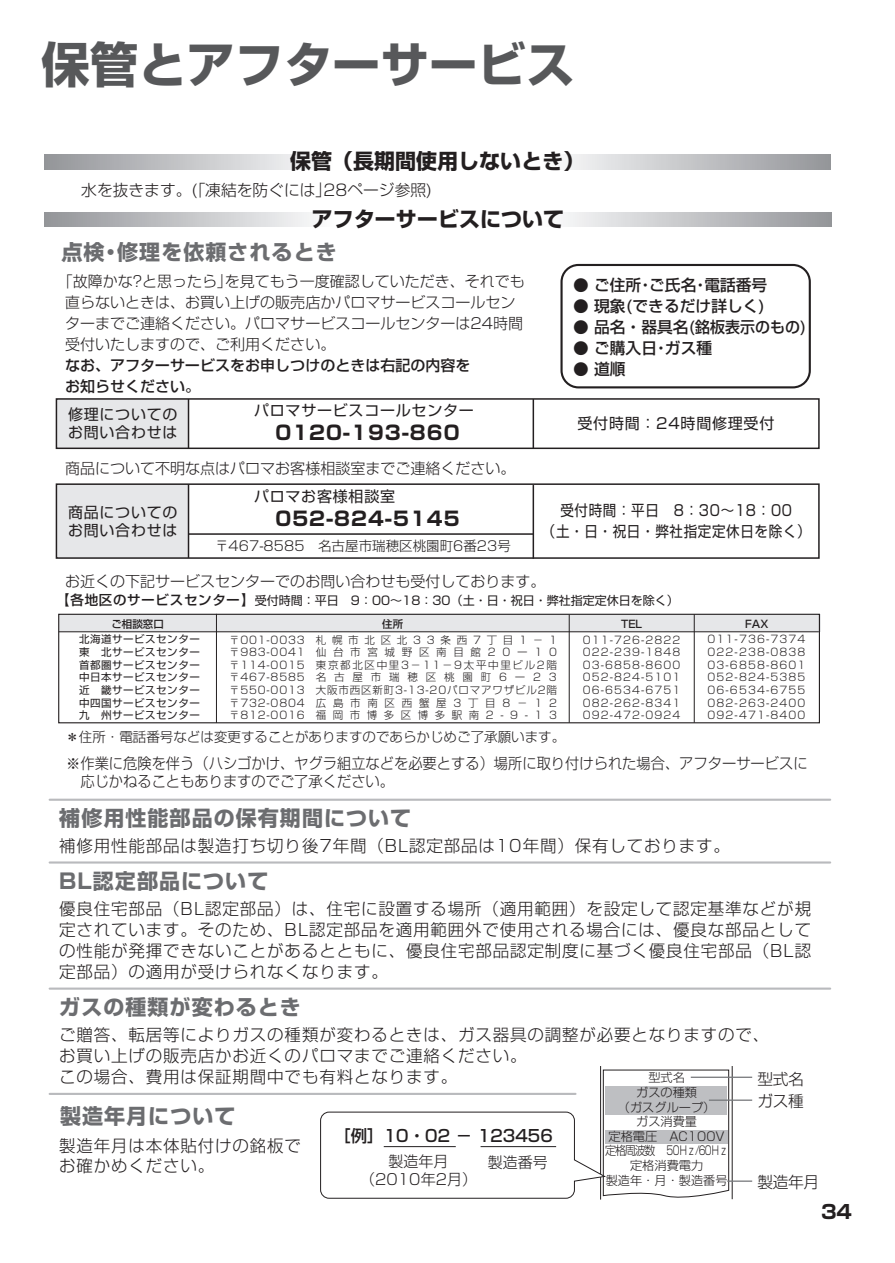
<style>
.page{position:relative;width:895px;height:1263px;background:#fff}
.page>*{position:absolute;margin:0;border:0;box-sizing:border-box;transform-origin:0 0}
.t1{font:700 48.45px "Shin Go";color:#57585a}
.t2{font:700 21px "Shin Go";letter-spacing:.05em;color:#6c6d70}
.t3{font:700 21px "Shin Go";color:#231f20}
.t4{font:700 19.5px "Shin Go";letter-spacing:.05em;color:#231f20}
.t5{font:700 19.05px "Shin Go";color:#231f20}
.t6{font:300 16.5px/20.9px "Shin Go";letter-spacing:.05em;color:#231f20}
.t7{font:500 16.5px "Shin Go";color:#231f20}
.t8{font:500 15.75px "Shin Go";color:#231f20}
.t9{font:300 15.75px/21.9px "Shin Go";color:#231f20}
.t10{font:300 15px/21px "Shin Go";color:#231f20}
.t11{font:300 15px/18px "Shin Go";color:#231f20;scale:.95 1}
.t12{font:15px/18px "Shin Go";letter-spacing:.05em;color:#231f20}
.t13{font:15px/21px "Shin Go";letter-spacing:.05em;color:#231f20;text-align:center;scale:.9 1}
.t14{font:500 15px/21px "Shin Go";color:#231f20}
.t15{font:300 13.5px "Shin Go";color:#231f20}
.t16{font:500 13.5px "Shin Go";letter-spacing:.05em;color:#231f20}
.t17{font:300 12.15px/14.5px "Shin Go";color:#231f20;text-align:center}
.t18{font:12px "Shin Go";color:#231f20}
.t19{font:300 10.5px/12.6px "Shin Go";letter-spacing:.1em;color:#231f20;text-align:justify}
.t20{font:10.5px/12.6px "Shin Go";letter-spacing:.05em;color:#231f20;text-align:justify}
.t21{font:500 10.5px "Shin Go";color:#231f20}
</style>
<div class="page">
<svg style="left:565px;top:155px;width:265px;height:14px;background:#c3c4c6"></svg>
<svg style="left:44px;top:155px;width:267px;height:14px;background:#c2c3c6"></svg>
<svg style="left:566px;top:212px;width:265px;height:15px;background:#c3c4c6"></svg>
<svg style="left:45px;top:212px;width:266px;height:15px;background:#c2c3c6"></svg>
<hr style="left:50px;top:799px;width:780px;height:2px;background:#b9babd">
<hr style="left:50px;top:861px;width:780px;height:2px;background:#b9babd">
<hr style="left:50px;top:987px;width:780px;height:3px;background:#b9babd">
<hr style="left:50px;top:1093px;width:525px;height:2px;background:#b9babd">
<div style="left:560px;top:264px;width:250px;height:124px;border:2px solid #231f20;border-radius:17px"></div>
<hr style="left:731px;top:1066px;width:1px;height:133px;background:#231f20">
<hr style="left:600px;top:1066px;width:1px;height:133px;background:#231f20">
<hr style="left:690px;top:1076px;width:62px;height:2px;background:#787a7d">
<hr style="left:708px;top:1099px;width:44px;height:2px;background:#787a7d">
<hr style="left:727px;top:1180px;width:25px;height:2px;background:#787a7d">
<div style="left:56px;top:484px;width:133px;height:74px;background:#e6e7e9"></div>
<div style="left:56px;top:399px;width:133px;height:49px;background:#e6e7e9"></div>
<div style="left:59px;top:614px;width:761px;height:18px;background:#e6e7e9"></div>
<hr style="left:59px;top:631px;width:759px;height:1px;background:#231f20">
<hr style="left:693px;top:614px;width:1px;height:109px;background:#231f20">
<hr style="left:568px;top:615px;width:1px;height:108px;background:#231f20">
<hr style="left:216px;top:614px;width:1px;height:109px;background:#231f20">
<div style="left:58px;top:614px;width:761px;height:109px;border:1px solid #231f20"></div>
<div style="left:56px;top:398px;width:763px;height:51px;border:2px solid #231f20"></div>
<hr style="left:188px;top:399px;width:1px;height:49px;background:#231f20">
<hr style="left:532px;top:399px;width:2px;height:49px;background:#231f20">
<div style="left:56px;top:483px;width:763px;height:76px;border:2px solid #231f20"></div>
<hr style="left:188px;top:484px;width:1px;height:74px;background:#231f20">
<hr style="left:532px;top:485px;width:2px;height:74px;background:#231f20">
<hr style="left:189px;top:533px;width:344px;height:2px;background:#231f20">
<svg style="left:320px;top:1070px;width:409px;height:130px"></svg>
<hr style="left:384px;top:1146px;width:71px;height:1px;background:#231f20">
<hr style="left:480px;top:1146px;width:76px;height:1px;background:#231f20">
<h1 class="t1" style="left:41px;top:32px;width:535px">保管とアフターサービス</h1>
<h2 class="t3" style="left:290px;top:147px;width:296px">保管（長期間使用しないとき）</h2>
<h2 class="t3" style="left:312px;top:205px;width:253px">アフターサービスについて</h2>
<h3 class="t9" style="left:81px;top:179px;width:352px">水を抜きます。(｢凍結を防ぐには｣28ページ参照)</h3>
<h2 class="t2" style="left:61px;top:238px;width:277px">点検･修理を依頼されるとき</h2>
<h3 class="t10" style="left:65px;top:270px;width:461px">｢故障かな?と思ったら｣を見てもう一度確認していただき、それでも直らないときは、お買い上げの販売店かパロマサービスコールセンターまでご連絡ください。パロマサービスコールセンターは24時間受付いたしますので、ご利用ください。</h3>
<h3 class="t14" style="left:65px;top:354px;width:407px">なお、アフターサービスをお申しつけのときは右記の内容をお知らせください。</h3>
<h3 class="t12" style="left:68px;top:404px;width:111px">修理についてのお問い合わせは</h3>
<h3 class="t12" style="left:254px;top:400px;width:221px">パロマサービスコールセンター</h3>
<h3 class="t4" style="left:275px;top:420px;width:186px">0120-193-860</h3>
<h3 class="t10" style="left:65px;top:458px;width:452px">商品について不明な点はパロマお客様相談室までご連絡ください。</h3>
<h3 class="t12" style="left:68px;top:502px;width:111px">商品についてのお問い合わせは</h3>
<h3 class="t12" style="left:254px;top:486px;width:142px">パロマお客様相談室</h3>
<h3 class="t4" style="left:275px;top:505px;width:186px">052-824-5145</h3>
<p class="t15" style="left:215px;top:537px;width:297px">〒467-8585　名古屋市瑞穂区桃園町6番23号</p>
<h3 class="t10" style="left:65px;top:570px;width:482px">お近くの下記サービスセンターでのお問い合わせも受付しております。</h3>
<h3 class="t8" style="left:573px;top:275px;width:196px">● ご住所･ご氏名･電話番号</h3>
<h3 class="t8" style="left:573px;top:296px;width:194px">● 現象(できるだけ詳しく)</h3>
<h3 class="t8" style="left:573px;top:317px;width:235px">● 品名・器具名(銘板表示のもの)</h3>
<h3 class="t8" style="left:573px;top:338px;width:141px">● ご購入日･ガス種</h3>
<h3 class="t8" style="left:573px;top:359px;width:54px">● 道順</h3>
<h3 class="t12" style="left:577px;top:413px;width:198px">受付時間：24時間修理受付</h3>
<h3 class="t13" style="left:542px;top:499px;width:300px">受付時間：平日　8：30～18：00<br>（土・日・祝日・弊社指定定休日を除く）</h3>
<p class="t16" style="left:56px;top:591px;width:199px">【各地区のサービスセンター】</p>
<p class="t18" style="left:255px;top:593px;width:425px">受付時間：平日　9：00～18：30（土・日・祝日・弊社指定定休日を除く）</p>
<p class="t19" style="left:229px;top:633px;width:77px">〒001-0033〒983-0041〒114-0015〒467-8585〒550-0013〒732-0804〒812-0016</p>
<p class="t19" style="left:316px;top:633px;width:243px">札幌市北区北33条西7丁目1－1仙台市宮城野区南目館20ー10東京都北区中里3－11－9太平中里ビル2階名古屋市瑞穂区桃園町6ー23大阪市西区新町3-13-20パロマアワザビル2階広島市南区西蟹屋3丁目8－12福岡市博多区博多駅南2-9-13</p>
<p class="t21" style="left:111px;top:617px;width:54px">ご相談窓口</p>
<p class="t21" style="left:382px;top:617px;width:22px">住所</p>
<p class="t21" style="left:621px;top:617px;width:22px">TEL</p>
<p class="t21" style="left:745px;top:617px;width:25px">FAX</p>
<p class="t20" style="left:79px;top:633px;width:122px">北海道サービスセンター東　北サービスセンター首都圏サービスセンター中日本サービスセンター近　畿サービスセンター中四国サービスセンター九　州サービスセンター</p>
<p class="t19" style="left:582px;top:633px;width:99px">011-726-2822<br>022-239-1848<br>03-6858-8600<br>052-824-5101<br>06-6534-6751<br>082-262-8341<br>092-472-0924</p>
<p class="t19" style="left:707px;top:633px;width:99px">011-736-7374<br>022-238-0838<br>03-6858-8601<br>052-824-5385<br>06-6534-6755<br>082-263-2400<br>092-471-8400</p>
<p class="t15" style="left:65px;top:729px;width:501px">＊住所・電話番号などは変更することがありますのであらかじめご了承願います。</p>
<h3 class="t11" style="left:66px;top:754px;width:782px">※作業に危険を伴う（ハシゴかけ、ヤグラ組立などを必要とする）場所に取り付けられた場合、アフターサービスに　応じかねることもありますのでご了承ください。</h3>
<h2 class="t2" style="left:59px;top:804px;width:353px">補修用性能部品の保有期間について</h2>
<h3 class="t6" style="left:59px;top:835px;width:672px">補修用性能部品は製造打ち切り後7年間（BL認定部品は10年間）保有しております。</h3>
<h2 class="t2" style="left:59px;top:867px;width:210px">BL認定部品について</h2>
<h3 class="t6" style="left:59px;top:898px;width:753px;text-align:justify">優良住宅部品（BL認定部品）は、住宅に設置する場所（適用範囲）を設定して認定基準などが規定されています。そのため、BL認定部品を適用範囲外で使用される場合には、優良な部品としての性能が発揮できないことがあるとともに、優良住宅部品認定制度に基づく優良住宅部品（BL認定部品）の適用が受けられなくなります。</h3>
<h2 class="t2" style="left:59px;top:993px;width:243px">ガスの種類が変わるとき</h2>
<h3 class="t6" style="left:59px;top:1024px;width:711px">ご贈答、転居等によりガスの種類が変わるときは、ガス器具の調整が必要となりますので、お買い上げの販売店かお近くのパロマまでご連絡ください。<br>この場合、費用は保証期間中でも有料となります。</h3>
<h2 class="t2" style="left:60px;top:1102px;width:177px">製造年月について</h2>
<h3 class="t6" style="left:59px;top:1135px;width:243px;line-height:19.8px">製造年月は本体貼付けの銘板でお確かめください。</h3>
<p class="t17" style="left:605px;top:1070px;width:124px">型式名<br>ガスの種類<br>（ガスグループ）<br>ガス消費量<br>定格電圧　AC100V定格周波数 50Ｈｚ/60Ｈｚ定格消費電力<br>製造年・月・製造番号</p>
<h3 class="t9" style="left:757px;top:1067px;width:48px">型式名ガス種</h3>
<h3 class="t7" style="left:334px;top:1124px;width:220px">［例］10・02 － 123456</h3>
<h3 class="t10" style="left:360px;top:1152px;width:118px;line-height:18px;text-align:center">製造年月（2010年2月）</h3>
<h3 class="t10" style="left:487px;top:1151px;width:61px">製造番号</h3>
<h3 class="t9" style="left:757px;top:1170px;width:63px">製造年月</h3>
<h3 class="t5" style="left:820px;top:1199px;width:33px">34</h3>
</div>
